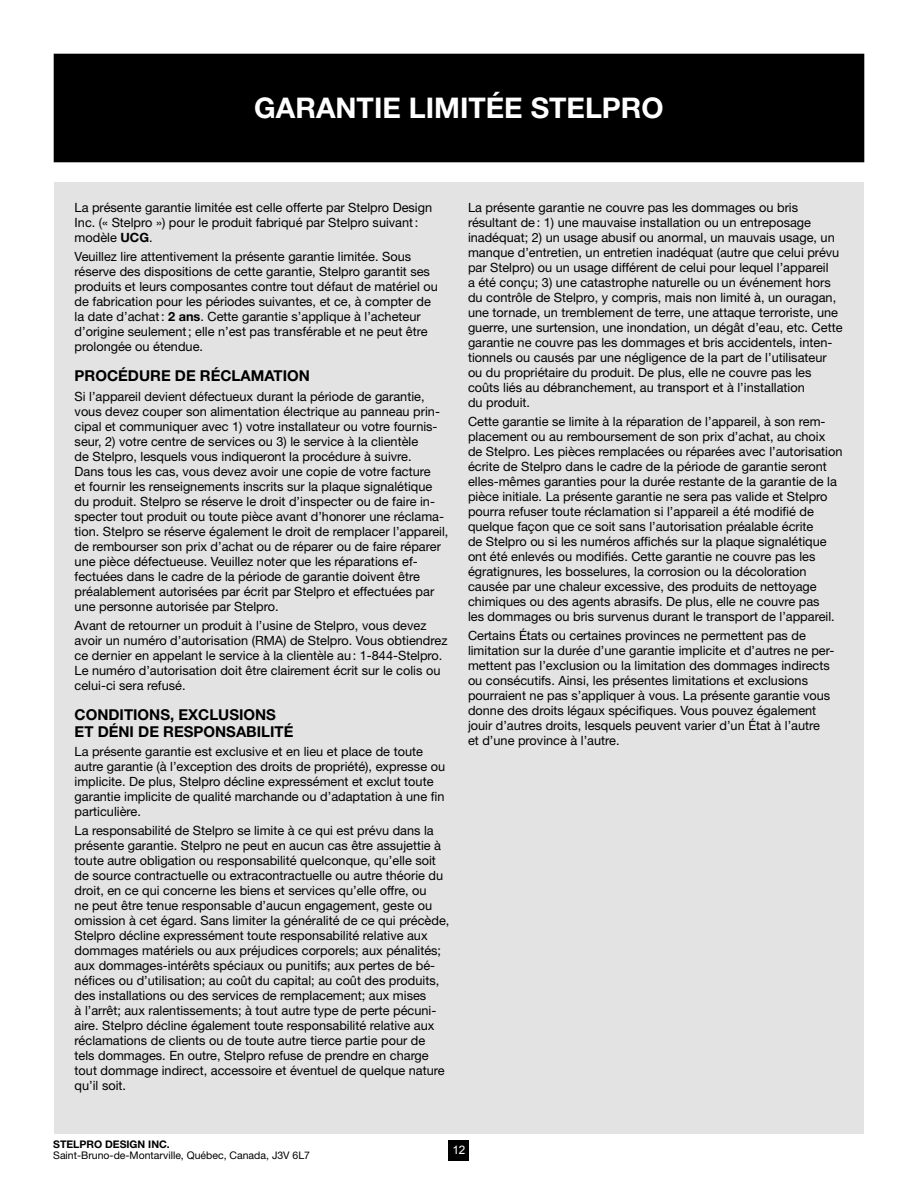
<style>
.page{position:relative;width:918px;height:1188px;background:#fff}
.page>*{position:absolute;margin:0;border:0;box-sizing:border-box;transform-origin:0 0}
.t1{font:700 28.5px "Helvetica Neue LT Std";color:#fff}
.t2{font:700 15px/16.5px "Helvetica Neue LT Std";color:#000}
.t3{font:12.75px/15px "Helvetica Neue LT Std";color:#000}
.t4{font:11.7px "Arial";color:#fff}
.t5{font:10.5px "Helvetica Neue LT Std";color:#000}
.t6{font:700 10.5px "Helvetica Neue LT Std";color:#000}
.s1{font-weight:700}
</style>
<div class="page">
<div style="left:449px;top:1140px;width:20px;height:20px;background:#000"></div>
<div style="left:54px;top:183px;width:810px;height:951px;background:#e3e3e3"></div>
<div style="left:54px;top:54px;width:810px;height:108px;background:#000"></div>
<h1 class="t1" style="left:254px;top:90px;width:411px">GARANTIE LIMITÉE STELPRO</h1>
<p class="t3" style="left:75px;top:200px;width:359px">La présente garantie limitée est celle offerte par Stelpro Design<br>Inc. (« Stelpro ») pour le produit fabriqué par Stelpro suivant: modèle <span class="s1">UCG</span>.</p>
<p class="t3" style="left:75px;top:249px;width:365px">Veuillez lire attentivement la présente garantie limitée. Sous réserve des dispositions de cette garantie, Stelpro garantit ses produits et leurs composantes contre tout défaut de matériel ou de fabrication pour les périodes suivantes, et ce, à compter de la date d’achat: <span class="s1">2 ans</span>. Cette garantie s’applique à l’acheteur d’origine seulement; elle n’est pas transférable et ne peut être prolongée ou étendue.</p>
<p class="t2" style="left:75px;top:368px;width:237px">PROCÉDURE DE RÉCLAMATION</p>
<p class="t3" style="left:75px;top:389px;width:375px">Si l’appareil devient défectueux durant la période de garantie, vous devez couper son alimentation électrique au panneau prin&shy;cipal et communiquer avec 1) votre installateur ou votre fournis&shy;seur, 2) votre centre de services ou 3) le service à la clientèle<br>de Stelpro, lesquels vous indiqueront la procédure à suivre.<br>Dans tous les cas, vous devez avoir une copie de votre facture<br>et fournir les renseignements inscrits sur la plaque signalétique du produit. Stelpro se réserve le droit d’inspecter ou de faire in&shy;specter tout produit ou toute pièce avant d’honorer une réclama&shy;tion. Stelpro se réserve également le droit de remplacer l’appareil, de rembourser son prix d’achat ou de réparer ou de faire réparer une pièce défectueuse. Veuillez noter que les réparations ef&shy;fectuées dans le cadre de la période de garantie doivent être préalablement autorisées par écrit par Stelpro et effectuées par une personne autorisée par Stelpro.</p>
<p class="t3" style="left:75px;top:618px;width:374px">Avant de retourner un produit à l’usine de Stelpro, vous devez avoir un numéro d’autorisation (RMA) de Stelpro. Vous obtiendrez ce dernier en appelant le service à la clientèle au: 1-844-Stelpro.<br>Le numéro d’autorisation doit être clairement écrit sur le colis ou celui-ci sera refusé.</p>
<p class="t2" style="left:75px;top:706px;width:220px">CONDITIONS, EXCLUSIONS<br>ET DÉNI DE RESPONSABILITÉ</p>
<p class="t3" style="left:75px;top:744px;width:372px">La présente garantie est exclusive et en lieu et place de toute autre garantie (à l’exception des droits de propriété), expresse ou implicite. De plus, Stelpro décline expressément et exclut toute garantie implicite de qualité marchande ou d’adaptation à une fin particulière.</p>
<p class="t3" style="left:75px;top:823px;width:376px">La responsabilité de Stelpro se limite à ce qui est prévu dans la présente garantie. Stelpro ne peut en aucun cas être assujettie à toute autre obligation ou responsabilité quelconque, qu’elle soit de source contractuelle ou extracontractuelle ou autre théorie du droit, en ce qui concerne les biens et services qu’elle offre, ou<br>ne peut être tenue responsable d’aucun engagement, geste ou omission à cet égard. Sans limiter la généralité de ce qui précède, Stelpro décline expressément toute responsabilité relative aux dommages matériels ou aux préjudices corporels; aux pénalités; aux dommages-intérêts spéciaux ou punitifs; aux pertes de bé&shy;néfices ou d’utilisation; au coût du capital; au coût des produits, des installations ou des services de remplacement; aux mises<br>à l’arrêt; aux ralentissements; à tout autre type de perte pécuni&shy;aire. Stelpro décline également toute responsabilité relative aux réclamations de clients ou de toute autre tierce partie pour de<br>tels dommages. En outre, Stelpro refuse de prendre en charge tout dommage indirect, accessoire et éventuel de quelque nature qu’il soit.</p>
<p class="t3" style="left:468px;top:200px;width:376px">La présente garantie ne couvre pas les dommages ou bris résultant de: 1) une mauvaise installation ou un entreposage inadéquat; 2) un usage abusif ou anormal, un mauvais usage, un manque d’entretien, un entretien inadéquat (autre que celui prévu par Stelpro) ou un usage différent de celui pour lequel l’appareil<br>a été conçu; 3) une catastrophe naturelle ou un événement hors du contrôle de Stelpro, y compris, mais non limité à, un ouragan, une tornade, un tremblement de terre, une attaque terroriste, une guerre, une surtension, une inondation, un dégât d’eau, etc. Cette garantie ne couvre pas les dommages et bris accidentels, inten&shy;tionnels ou causés par une négligence de la part de l’utilisateur ou du propriétaire du produit. De plus, elle ne couvre pas les coûts liés au débranchement, au transport et à l’installation<br>du produit.</p>
<p class="t3" style="left:468px;top:414px;width:376px">Cette garantie se limite à la réparation de l’appareil, à son rem&shy;placement ou au remboursement de son prix d’achat, au choix de Stelpro. Les pièces remplacées ou réparées avec l’autorisation écrite de Stelpro dans le cadre de la période de garantie seront elles-mêmes garanties pour la durée restante de la garantie de la pièce initiale. La présente garantie ne sera pas valide et Stelpro pourra refuser toute réclamation si l’appareil a été modifié de quelque façon que ce soit sans l’autorisation préalable écrite<br>de Stelpro ou si les numéros affichés sur la plaque signalétique ont été enlevés ou modifiés. Cette garantie ne couvre pas les égratignures, les bosselures, la corrosion ou la décoloration causée par une chaleur excessive, des produits de nettoyage chimiques ou des agents abrasifs. De plus, elle ne couvre pas<br>les dommages ou bris survenus durant le transport de l’appareil.</p>
<p class="t3" style="left:468px;top:628px;width:368px">Certains États ou certaines provinces ne permettent pas de limitation sur la durée d’une garantie implicite et d’autres ne per&shy;mettent pas l’exclusion ou la limitation des dommages indirects ou consécutifs. Ainsi, les présentes limitations et exclusions pourraient ne pas s’appliquer à vous. La présente garantie vous donne des droits légaux spécifiques. Vous pouvez également jouir d’autres droits, lesquels peuvent varier d’un État à l’autre<br>et d’une province à l’autre.</p>
<p class="t6" style="left:53px;top:1138px;width:118px">STELPRO DESIGN INC.</p>
<p class="t5" style="left:53px;top:1149px;width:258px">Saint-Bruno-de-Montarville, Québec, Canada, J3V 6L7</p>
<p class="t4" style="left:452px;top:1143px;width:15px">12</p>
</div>
